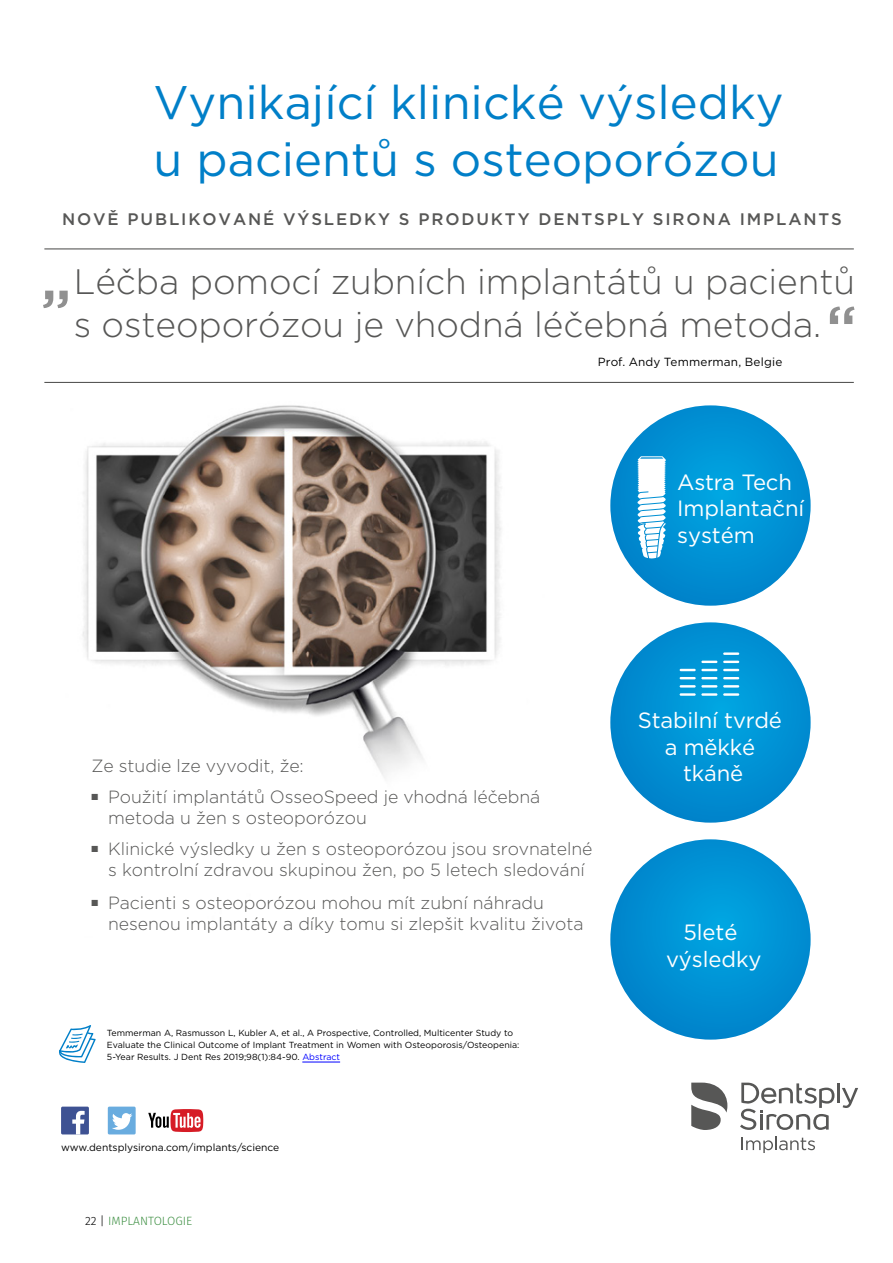
<style>
.page{position:relative;width:893px;height:1263px;background:#fff}
.page>*{position:absolute;margin:0;border:0;box-sizing:border-box;transform-origin:0 0}
.t1{font:500 61.8px "Gotham";color:#909090}
.t2{font:47.1px/56.6px "Gotham";color:#007fc8}
.t3{font:300 35.25px/42.5px "Gotham";letter-spacing:-.005em;color:#575756}
.t4{font:22.05px/26.5px "Gotham";letter-spacing:-.005em;color:#fff;text-align:center}
.t5{font:300 17.7px/21.1px "Gotham";letter-spacing:-.005em;color:#575756}
.t6{font:500 16.65px "Gotham";letter-spacing:.115em;color:#575756}
.t7{font:300 12px "Fira Sans";color:#429247}
.t8{font:11.7px "Gotham";letter-spacing:.015em;color:#000}
.t9{font:10.35px "Gotham";color:#000}
.t10{font:8.85px/11.7px "Gotham";color:#000}
.s1{color:#00f}
.s2{color:#000}
</style>
<div class="page">
<img style="left:82px;top:405px;width:419px;height:373px">
<svg style="left:148px;top:1109px;width:55px;height:23px"></svg>
<div style="left:108px;top:1106px;width:28px;height:28px;background:#69acdf;border-radius:2px"></div>
<svg style="left:112px;top:1113px;width:20px;height:17px"></svg>
<div style="left:61px;top:1106px;width:28px;height:28px;background:#3e5293;border-radius:2px"></div>
<svg style="left:72px;top:1111px;width:13px;height:23px"></svg>
<hr style="left:837px;top:1083px;width:3px;height:20px;background:#575756">
<svg style="left:842px;top:1088px;width:16px;height:20px"></svg>
<svg style="left:740px;top:1083px;width:94px;height:47px"></svg>
<svg style="left:691px;top:1082px;width:36px;height:48px"></svg>
<svg style="left:741px;top:1136px;width:74px;height:17px"></svg>
<hr style="left:44px;top:382px;width:810px;height:1px;background:#575756">
<hr style="left:44px;top:248px;width:810px;height:1px;background:#575756">
<hr style="left:302px;top:1062px;width:38px;height:1px;background:#00f">
<svg style="left:59px;top:1025px;width:37px;height:38px"></svg>
<svg style="left:610px;top:622px;width:201px;height:201px;background:#0392d4"></svg>
<hr style="left:680px;top:693px;width:16px;height:3px;background:#fff">
<hr style="left:701px;top:693px;width:16px;height:3px;background:#fff">
<svg style="left:680px;top:685px;width:37px;height:2px"></svg>
<svg style="left:680px;top:677px;width:37px;height:2px"></svg>
<svg style="left:680px;top:669px;width:37px;height:2px"></svg>
<svg style="left:701px;top:661px;width:16px;height:2px"></svg>
<hr style="left:723px;top:693px;width:16px;height:3px;background:#fff">
<svg style="left:723px;top:685px;width:16px;height:2px"></svg>
<svg style="left:723px;top:677px;width:16px;height:2px"></svg>
<svg style="left:723px;top:669px;width:16px;height:2px"></svg>
<svg style="left:723px;top:661px;width:16px;height:2px"></svg>
<hr style="left:723px;top:652px;width:16px;height:3px;background:#fff">
<svg style="left:610px;top:839px;width:201px;height:201px;background:#0292d4"></svg>
<svg style="left:610px;top:405px;width:201px;height:201px;background:#0292d4"></svg>
<svg style="left:637px;top:456px;width:29px;height:102px"></svg>
<h2 class="t2" style="left:153px;top:73px;width:632px">Vynikající klinické výsledky u pacientů s osteoporózou</h2>
<p class="t6" style="left:62px;top:208px;width:781px">NOVĚ PUBLIKOVANÉ VÝSLEDKY S PRODUKTY DENTSPLY SIRONA IMPLANTS</p>
<h3 class="t3" style="left:74px;top:260px;width:783px">Léčba pomocí zubních implantátů u pacientů s osteoporózou je vhodná léčebná metoda.</h3>
<h1 class="t1" style="left:72px;top:327px;width:32px;rotate:-180deg">“</h1>
<h1 class="t1" style="left:857px;top:343px;width:32px;rotate:-180deg">”</h1>
<p class="t8" style="left:598px;top:355px;width:186px">Prof. Andy Temmerman, Belgie</p>
<p class="t4" style="left:677px;top:468px;width:129px;text-align:left">Astra Tech<br>Implantační systém</p>
<p class="t5" style="left:92px;top:755px;width:214px">Ze studie lze vyvodit, že:</p>
<p class="t5" style="left:108px;top:785px;width:434px;text-indent:-17px">■ Použití implantátů OsseoSpeed je vhodná léčebná metoda u žen s osteoporózou</p>
<p class="t5" style="left:92px;top:838px;width:502px;text-align:center">■ Klinické výsledky u žen s osteoporózou jsou srovnatelné s kontrolní zdravou skupinou žen, po 5 letech sledování</p>
<p class="t5" style="left:108px;top:892px;width:477px;text-indent:-17px">■ Pacienti s osteoporózou mohou mít zubní náhradu nesenou implantáty a díky tomu si zlepšit kvalitu života</p>
<p class="t10" style="left:107px;top:1027px;width:414px">Temmerman A, Rasmusson L, Kubler A, et al., A Prospective, Controlled, Multicenter Study to<br>Evaluate the Clinical Outcome of Implant Treatment in Women with Osteoporosis/Osteopenia:<br>5-Year Results. J Dent Res 2019;98(1):84-90. <span class="s1">Abstract</span></p>
<p class="t9" style="left:61px;top:1141px;width:220px">www.dentsplysirona.com/implants/science</p>
<p class="t7" style="left:85px;top:1212px;width:109px"><span class="s2">22 |</span> IMPLANTOLOGIE</p>
<p class="t4" style="left:638px;top:707px;width:146px">Stabilní tvrdé a měkké tkáně</p>
<p class="t4" style="left:666px;top:919px;width:97px">5leté výsledky</p>
</div>
